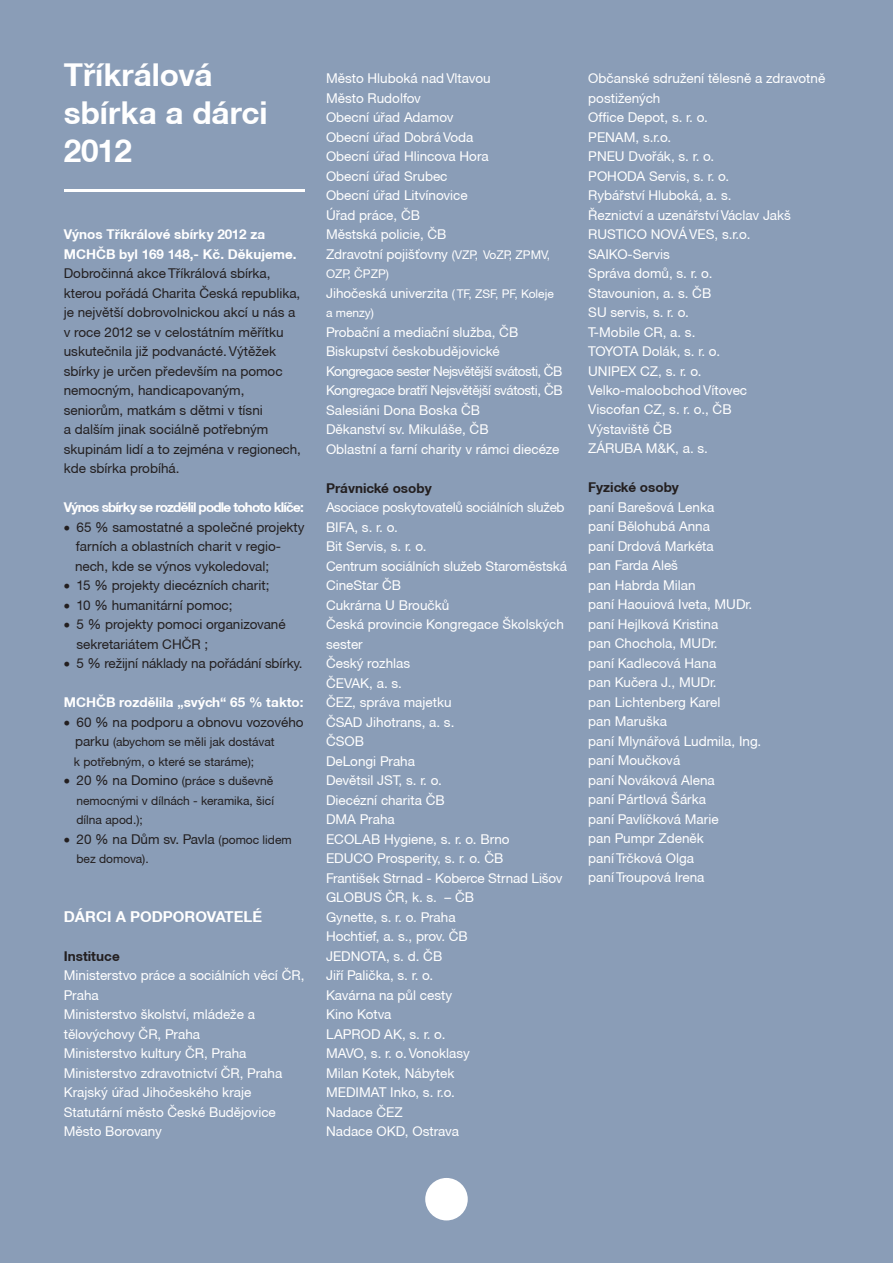
<style>
.page{position:relative;width:893px;height:1263px;background:#8a9db7}
.page>*{position:absolute;margin:0;border:0;box-sizing:border-box;transform-origin:0 0}
.t1{font:700 31.5px/37.8px "Helvetica Neue CE";color:#fff}
.t2{font:700 15px "Helvetica Neue CE";color:#fff}
.t3{font:13.5px/19.5px "Helvetica Neue CE";color:#fff}
.t4{font:13.5px/19.5px "Helvetica Neue CE";color:#231f20}
.t5{font:700 13.5px/19.5px "Helvetica Neue CE";color:#fff}
.t6{font:700 13.5px "Helvetica Neue CE";letter-spacing:-.06em;color:#fff}
.t7{font:700 13.5px "Helvetica Neue CE";color:#231f20}
.t8{font:12px/19.5px "Helvetica Neue CE";color:#231f20}
.t9{font:12px "Helvetica Neue CE";color:#fff}
.s1{font-size:13.5px}
.s2{font-size:12px}
</style>
<div class="page">
<div style="left:425px;top:1178px;width:43px;height:42px;background:#fff;border-radius:50%"></div>
<hr style="left:64px;top:190px;width:241px;height:2px;background:#fff">
<h1 class="t1" style="left:64px;top:57px;width:205px">Tříkrálová sbírka a dárci<br>2012</h1>
<p class="t5" style="left:64px;top:225px;width:234px">Výnos Tříkrálové sbírky 2012 za<br>MCHČB byl 169 148,- Kč. Děkujeme.</p>
<p class="t4" style="left:64px;top:264px;width:239px">Dobročinná akce Tříkrálová sbírka, kterou pořádá Charita Česká republika, je největší dobrovolnickou akcí u nás a v roce 2012 se v celostátním měřítku uskutečnila již podvanácté. Výtěžek sbírky je určen především na pomoc nemocným, handicapovaným, seniorům, matkám s dětmi v tísni<br>a dalším jinak sociálně potřebným skupinám lidí a to zejména v regionech, kde sbírka probíhá.</p>
<p class="t6" style="left:64px;top:499px;width:241px">Výnos sbírky se rozdělil podle tohoto klíče:</p>
<p class="t4" style="left:75px;top:517px;width:231px;text-indent:-11px">• 65 % samostatné a společné projekty farních a oblastních charit v regio&shy;nech, kde se výnos vykoledoval;</p>
<p class="t4" style="left:64px;top:576px;width:207px">• 15 % projekty diecézních charit;</p>
<p class="t4" style="left:64px;top:595px;width:170px">• 10 % humanitární pomoc;</p>
<p class="t4" style="left:77px;top:615px;width:211px;text-indent:-13px">• 5 % projekty pomoci organizované sekretariátem CHČR ;</p>
<p class="t4" style="left:64px;top:654px;width:240px">• 5 % režijní náklady na pořádání sbírky.</p>
<p class="t5" style="left:64px;top:693px;width:241px">MCHČB rozdělila „svých“ 65 % takto:</p>
<p class="t4" style="left:64px;top:712px;width:241px">• 60 % na podporu a obnovu vozového</p>
<p class="t8" style="left:74px;top:732px;width:202px"><span class="s1">parku</span> (abychom se měli jak dostávat k potřebným, o které se staráme);</p>
<p class="t8" style="left:77px;top:771px;width:199px;text-align:justify;text-indent:-13px">• <span class="s1">20 % na Domino</span> (práce s duševně nemocnými v dílnách - keramika, šicí dílna apod.);</p>
<p class="t4" style="left:64px;top:829px;width:229px">• 20 % na Dům sv. Pavla <span class="s2">(pomoc lidem</span></p>
<p class="t8" style="left:77px;top:849px;width:74px">bez domova).</p>
<p class="t2" style="left:64px;top:907px;width:200px">DÁRCI A PODPOROVATELÉ</p>
<p class="t7" style="left:64px;top:948px;width:57px">Instituce</p>
<p class="t3" style="left:64px;top:966px;width:242px">Ministerstvo práce a sociálních věcí ČR,<br>Praha<br>Ministerstvo školství, mládeže a tělovýchovy ČR, Praha<br>Ministerstvo kultury ČR, Praha<br>Ministerstvo zdravotnictví ČR, Praha<br>Krajský úřad Jihočeského kraje<br>Statutární město České Budějovice<br>Město Borovany</p>
<p class="t3" style="left:326px;top:69px;width:226px">Město Hluboká nad Vltavou<br>Město Rudolfov<br>Obecní úřad Adamov<br>Obecní úřad Dobrá Voda<br>Obecní úřad Hlincova Hora<br>Obecní úřad Srubec<br>Obecní úřad Litvínovice<br>Úřad práce, ČB<br>Městská policie, ČB<br>Zdravotní pojišťovny <span class="s2">(VZP, VoZP, ZPMV,</span></p>
<p class="t9" style="left:326px;top:267px;width:64px">OZP, ČPZP)</p>
<p class="t3" style="left:326px;top:283px;width:229px">Jihočeská univerzita <span class="s2">( TF, ZSF, PF, Koleje</span></p>
<p class="t9" style="left:326px;top:306px;width:49px">a menzy)</p>
<p class="t3" style="left:326px;top:322px;width:238px">Probační a mediační služba, ČB Biskupství českobudějovické Kongregace sester Nejsvětější svátosti, ČB Kongregace bratří Nejsvětější svátosti, ČB Salesiáni Dona Boska ČB<br>Děkanství sv. Mikuláše, ČB<br>Oblastní a farní charity v rámci diecéze</p>
<p class="t7" style="left:326px;top:480px;width:107px">Právnické osoby</p>
<p class="t3" style="left:326px;top:498px;width:242px">Asociace poskytovatelů sociálních služeb<br>BIFA, s. r. o.<br>Bit Servis, s. r. o.<br>Centrum sociálních služeb Staroměstská<br>CineStar ČB<br>Cukrárna U Broučků<br>Česká provincie Kongregace Školských sester<br>Český rozhlas<br>ČEVAK, a. s.<br>ČEZ, správa majetku<br>ČSAD Jihotrans, a. s.<br>ČSOB<br>DeLongi Praha<br>Devětsil JST, s. r. o.<br>Diecézní charita ČB<br>DMA Praha<br>ECOLAB Hygiene, s. r. o. Brno<br>EDUCO Prosperity, s. r. o. ČB<br>František Strnad - Koberce Strnad Lišov<br>GLOBUS ČR, k. s. – ČB<br>Gynette, s. r. o. Praha<br>Hochtief, a. s., prov. ČB<br>JEDNOTA, s. d. ČB<br>Jiří Palička, s. r. o.<br>Kavárna na půl cesty<br>Kino Kotva<br>LAPROD AK, s. r. o.<br>MAVO, s. r. o. Vonoklasy<br>Milan Kotek, Nábytek<br>MEDIMAT Inko, s. r.o.<br>Nadace ČEZ<br>Nadace OKD, Ostrava</p>
<p class="t3" style="left:588px;top:69px;width:239px">Občanské sdružení tělesně a zdravotně postižených<br>Office Depot, s. r. o.<br>PENAM, s.r.o.<br>PNEU Dvořák, s. r. o.<br>POHODA Servis, s. r. o.<br>Rybářství Hluboká, a. s.<br>Řeznictví a uzenářství Václav Jakš<br>RUSTICO NOVÁ VES, s.r.o.<br>SAIKO-Servis<br>Správa domů, s. r. o.<br>Stavounion, a. s. ČB<br>SU servis, s. r. o.<br>T-Mobile CR, a. s.<br>TOYOTA Dolák, s. r. o.<br>UNIPEX CZ, s. r. o.<br>Velko-maloobchod Vítovec<br>Viscofan CZ, s. r. o., ČB<br>Výstaviště ČB<br>ZÁRUBA M&amp;K, a. s.</p>
<p class="t7" style="left:588px;top:479px;width:92px">Fyzické osoby</p>
<p class="t3" style="left:588px;top:498px;width:175px">paní Barešová Lenka<br>paní Bělohubá Anna<br>paní Drdová Markéta<br>pan Farda Aleš<br>pan Habrda Milan<br>paní Haouiová Iveta, MUDr. paní Hejlková Kristina<br>pan Chochola, MUDr.<br>paní Kadlecová Hana<br>pan Kučera J., MUDr.<br>pan Lichtenberg Karel<br>pan Maruška<br>paní Mlynářová Ludmila, Ing. paní Moučková<br>paní Nováková Alena<br>paní Pártlová Šárka<br>paní Pavlíčková Marie<br>pan Pumpr Zdeněk<br>paní Trčková Olga<br>paní Troupová Irena</p>
</div>
